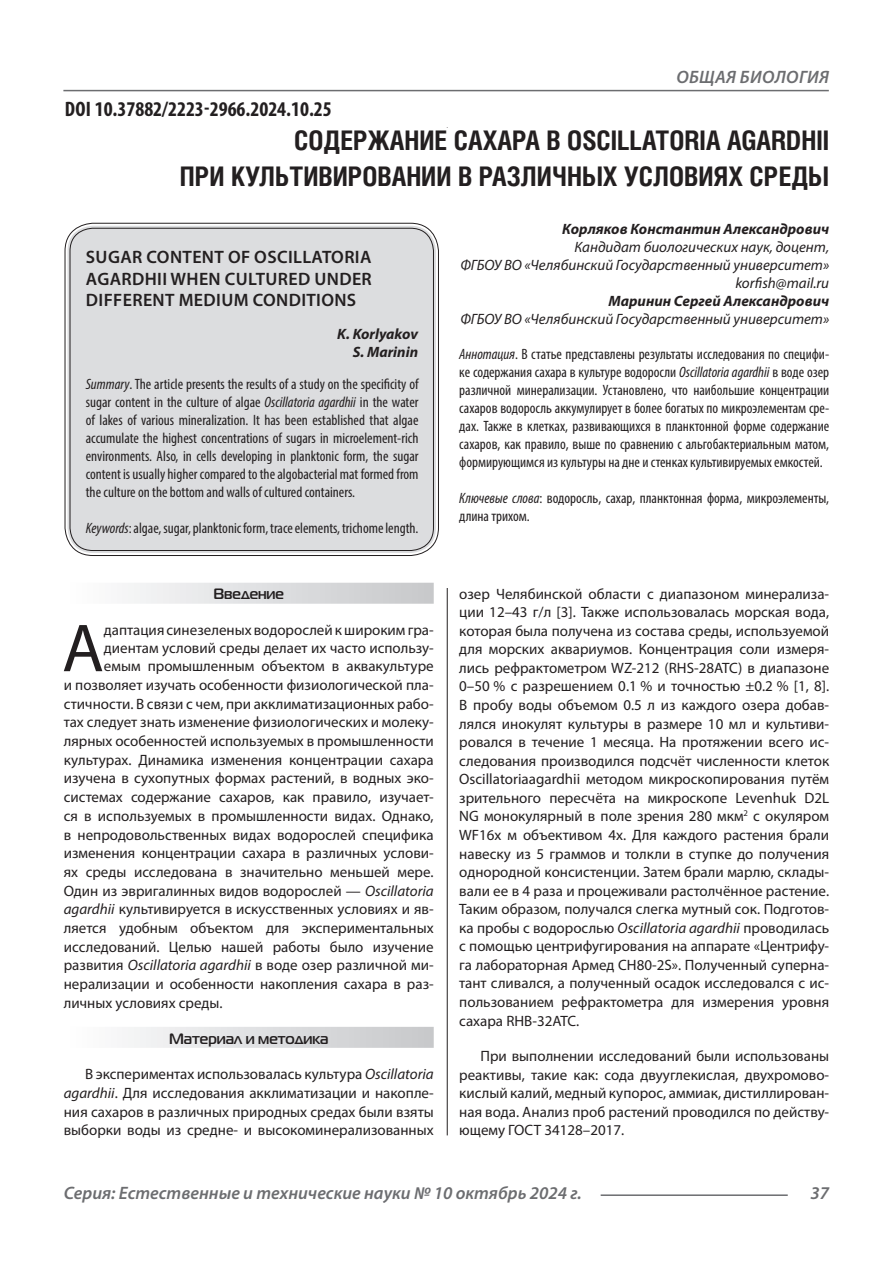
<style>
.page{position:relative;width:893px;height:1263px;background:#fff}
.page>*{position:absolute;margin:0;border:0;box-sizing:border-box;transform-origin:0 0}
.Статья_текст_первый{font:68.4px "Myriad Pro";color:#231f20}
.Статья_название{font:700 27px/36px "Helios Cond C";color:#231f20;text-align:right}
.ДОИ{font:700 condensed 21px "Myriad Pro";color:#231f20}
.Статья_название_англ{font:600 18px/21.6px "Myriad Pro";letter-spacing:.02em;color:#231f20;text-align:justify}
.t1{font:italic 600 18px "Myriad Pro";color:#6c6d70}
.t2{font:italic 600 18px "Myriad Pro";letter-spacing:.02em;color:#6c6d70}
.Статья_текст{font:15px/18.6px "Myriad Pro";color:#231f20;text-align:justify}
.Статья_текст_первый-2{font:15px "Myriad Pro";color:#231f20}
.Статья_аннотация_тек{font:condensed 15px/18px "Myriad Pro";color:#231f20;text-align:justify}
.Статья_аннотация_анг{font:condensed 15px/18px "Myriad Pro";color:#231f20;text-align:justify}
.Статья_автор_инфо{font:italic 15px/18px "Myriad Pro";color:#231f20;text-align:right}
.Статья_автор_инфо-2{font:italic 700 15px "Myriad Pro";color:#231f20}
.Статья_подзаголовок{font:700 15px "Magistral C";color:#231f20}
.Статья_автор_англ{font:italic 700 15px "Myriad Pro";color:#231f20}
.s1{font-style:italic}
</style>
<div class="page">
<hr style="left:447px;top:128px;width:1px;height:1007px;background:#231f20">
<hr style="left:63px;top:90px;width:766px;height:1px;background:#6c6d70">
<hr style="left:601px;top:1194px;width:187px;height:2px;background:#6c6d70">
<div style="left:443px;top:128px;width:10px;height:459px;background:#fff"></div>
<div style="left:68px;top:226px;width:368px;height:327px;background:#dcdddf;border-radius:26px"></div>
<div style="left:65px;top:223px;width:374px;height:333px;border:1px solid #231f20;border-radius:28px"></div>
<div style="left:70px;top:228px;width:364px;height:323px;border:1px solid #231f20;border-radius:23px"></div>
<div style="left:64px;top:583px;width:370px;height:21px;background:linear-gradient(to right,#fefeff,#c6c8ca)"></div>
<div style="left:64px;top:1027px;width:370px;height:21px;background:linear-gradient(to right,#fefeff,#c6c8ca)"></div>
<p class="ДОИ" style="left:65px;top:96px;width:269px">DOI 10.37882/2223-2966.2024.10.25</p>
<p class="t2" style="left:676px;top:66px;width:154px">ОБЩАЯ БИОЛОГИЯ</p>
<p class="Статья_название" style="left:180px;top:122px;width:651px">СОДЕРЖАНИЕ САХАРА В OSCILLATORIA AGARDHII<br>ПРИ КУЛЬТИВИРОВАНИИ В РАЗЛИЧНЫХ УСЛОВИЯХ СРЕДЫ</p>
<p class="Статья_автор_инфо-2" style="left:562px;top:219px;width:268px">Корляков Константин Александрович</p>
<p class="Статья_автор_инфо" style="left:460px;top:238px;width:370px">Кандидат биологических наук, доцент,<br>ФГБОУ ВО «Челябинский Государственный университет»</p>
<p class="Статья_автор_инфо" style="left:735px;top:274px;width:95px">korfish@mail.ru</p>
<p class="Статья_автор_инфо-2" style="left:608px;top:291px;width:222px">Маринин Сергей Александрович</p>
<p class="Статья_автор_инфо" style="left:460px;top:310px;width:370px">ФГБОУ ВО «Челябинский Государственный университет»</p>
<p class="Статья_аннотация_тек" style="left:459px;top:345px;width:371px"><span class="s1">Аннотация</span>. В статье представлены результаты исследования по специфи&shy;ке содержания сахара в культуре водоросли <span class="s1">Oscillatoria agardhii</span> в воде озер различной минерализации. Установлено, что наибольшие концентрации сахаров водоросль аккумулирует в более богатых по микроэлементам сре&shy;дах. Также в клетках, развивающихся в планктонной форме содержание сахаров, как правило, выше по сравнению с альгобактериальным матом, формирующимся из культуры на дне и стенках культивируемых емкостей.</p>
<p class="Статья_аннотация_тек" style="left:459px;top:489px;width:371px"><span class="s1">Ключевые слова</span>: водоросль, сахар, планктонная форма, микроэлементы, длина трихом.</p>
<p class="Статья_название_англ" style="left:86px;top:246px;width:287px">SUGAR CONTENT OF OSCILLATORIA AGARDHII WHEN CULTURED UNDER DIFFERENT MEDIUM CONDITIONS</p>
<p class="Статья_автор_англ" style="left:337px;top:324px;width:82px">K. Korlyakov</p>
<p class="Статья_автор_англ" style="left:353px;top:342px;width:67px">S. Marinin</p>
<p class="Статья_аннотация_анг" style="left:86px;top:375px;width:334px"><span class="s1">Summary</span>. The article presents the results of a study on the specificity of sugar content in the culture of algae <span class="s1">Oscillatoria agardhii</span> in the water of lakes of various mineralization. It has been established that algae accumulate the highest concentrations of sugars in microelement-rich environments. Also, in cells developing in planktonic form, the sugar content is usually higher compared to the algobacterial mat formed from the culture on the bottom and walls of cultured containers.</p>
<p class="Статья_аннотация_анг" style="left:86px;top:519px;width:334px"><span class="s1">Keywords</span>: algae, sugar, planktonic form, trace elements, trichome length.</p>
<p class="Статья_подзаголовок" style="left:213px;top:585px;width:72px">Введение</p>
<p class="Статья_текст_первый" style="left:62px;top:606px;width:43px">А</p>
<p class="Статья_текст_первый-2" style="left:104px;top:621px;width:331px">даптация синезеленых водорослей к широким гра-</p>
<p class="Статья_текст_первый-2" style="left:104px;top:639px;width:331px">диентам условий среды делает их часто использу-</p>
<p class="Статья_текст_первый-2" style="left:104px;top:657px;width:331px">емым промышленным объектом в аквакультуре</p>
<p class="Статья_текст_первый-2" style="left:64px;top:676px;width:371px">и позволяет изучать особенности физиологической пла-</p>
<p class="Статья_текст_первый-2" style="left:64px;top:694px;width:371px">стичности. В связи с чем, при акклиматизационных рабо-</p>
<p class="Статья_текст_первый-2" style="left:64px;top:713px;width:371px">тах следует знать изменение физиологических и молеку-</p>
<p class="Статья_текст_первый-2" style="left:64px;top:732px;width:371px">лярных особенностей используемых в промышленности</p>
<p class="Статья_текст_первый-2" style="left:64px;top:750px;width:371px">культурах. Динамика изменения концентрации сахара</p>
<p class="Статья_текст_первый-2" style="left:64px;top:769px;width:371px">изучена в сухопутных формах растений, в водных эко-</p>
<p class="Статья_текст_первый-2" style="left:64px;top:788px;width:371px">системах содержание сахаров, как правило, изучает-</p>
<p class="Статья_текст_первый-2" style="left:64px;top:806px;width:371px">ся в используемых в промышленности видах. Однако,</p>
<p class="Статья_текст_первый-2" style="left:64px;top:825px;width:371px">в непродовольственных видах водорослей специфика</p>
<p class="Статья_текст_первый-2" style="left:64px;top:844px;width:371px">изменения концентрации сахара в различных услови-</p>
<p class="Статья_текст_первый-2" style="left:64px;top:863px;width:371px">ях среды исследована в значительно меньшей мере.</p>
<p class="Статья_текст_первый-2" style="left:64px;top:881px;width:371px">Один из эвригалинных видов водорослей — <span class="s1">Oscillatoria</span></p>
<p class="Статья_текст_первый-2" style="left:64px;top:900px;width:371px"><span class="s1">agardhii</span> культивируется в искусственных условиях и яв-</p>
<p class="Статья_текст_первый-2" style="left:64px;top:919px;width:371px">ляется удобным объектом для экспериментальных</p>
<p class="Статья_текст_первый-2" style="left:64px;top:937px;width:371px">исследований. Целью нашей работы было изучение</p>
<p class="Статья_текст_первый-2" style="left:64px;top:956px;width:371px">развития <span class="s1">Oscillatoria agardhii</span> в воде озер различной ми-</p>
<p class="Статья_текст_первый-2" style="left:64px;top:975px;width:371px">нерализации и особенности накопления сахара в раз-</p>
<p class="Статья_текст_первый-2" style="left:64px;top:993px;width:160px">личных условиях среды.</p>
<p class="Статья_подзаголовок" style="left:169px;top:1029px;width:161px">Материал и методика</p>
<p class="Статья_текст" style="left:64px;top:1065px;width:371px;text-indent:21px">В экспериментах использовалась культура <span class="s1">Oscillatoria agardhii</span>. Для исследования акклиматизации и накопле&shy;ния сахаров в различных природных средах были взяты выборки воды из средне- и высокоминерализованных</p>
<p class="Статья_текст" style="left:459px;top:584px;width:371px">озер Челябинской области с диапазоном минерализа&shy;ции 12–43 г/л [3]. Также использовалась морская вода, которая была получена из состава среды, используемой для морских аквариумов. Концентрация соли измеря&shy;лись рефрактометром WZ-212 (RHS-28ATC) в диапазоне 0–50 % с разрешением 0.1 % и точностью ±0.2 % [1, 8].<br>В пробу воды объемом 0.5 л из каждого озера добав&shy;лялся инокулят культуры в размере 10 мл и культиви&shy;ровался в течение 1 месяца. На протяжении всего ис&shy;следования производился подсчёт численности клеток Oscillatoriaagardhii методом микроскопирования путём зрительного пересчёта на микроскопе Levenhuk D2L NG монокулярный в поле зрения 280 мкм<sup>2</sup> с окуляром WF16x м объективом 4x. Для каждого растения брали навеску из 5 граммов и толкли в ступке до получения однородной консистенции. Затем брали марлю, склады&shy;вали ее в 4 раза и процеживали растолчённое растение.<br>Таким образом, получался слегка мутный сок. Подготов&shy;ка пробы с водорослью <span class="s1">Oscillatoria agardhii</span> проводилась с помощью центрифугирования на аппарате «Центрифу&shy;га лабораторная Армед CH80-2S». Полученный суперна&shy;тант сливался, а полученный осадок исследовался с ис&shy;пользованием рефрактометра для измерения уровня сахара RHB-32ATC.</p>
<p class="Статья_текст" style="left:459px;top:1046px;width:371px;text-indent:21px">При выполнении исследований были использованы реактивы, такие как: сода двууглекислая, двухромово&shy;кислый калий, медный купорос, аммиак, дистиллирован&shy;ная вода. Анализ проб растений проводился по действу&shy;ющему ГОСТ 34128–2017.</p>
<p class="t1" style="left:64px;top:1182px;width:520px">Серия: Естественные и технические науки № 10 октябрь 2024 г.</p>
<p class="t1" style="left:810px;top:1182px;width:20px">37</p>
</div>
